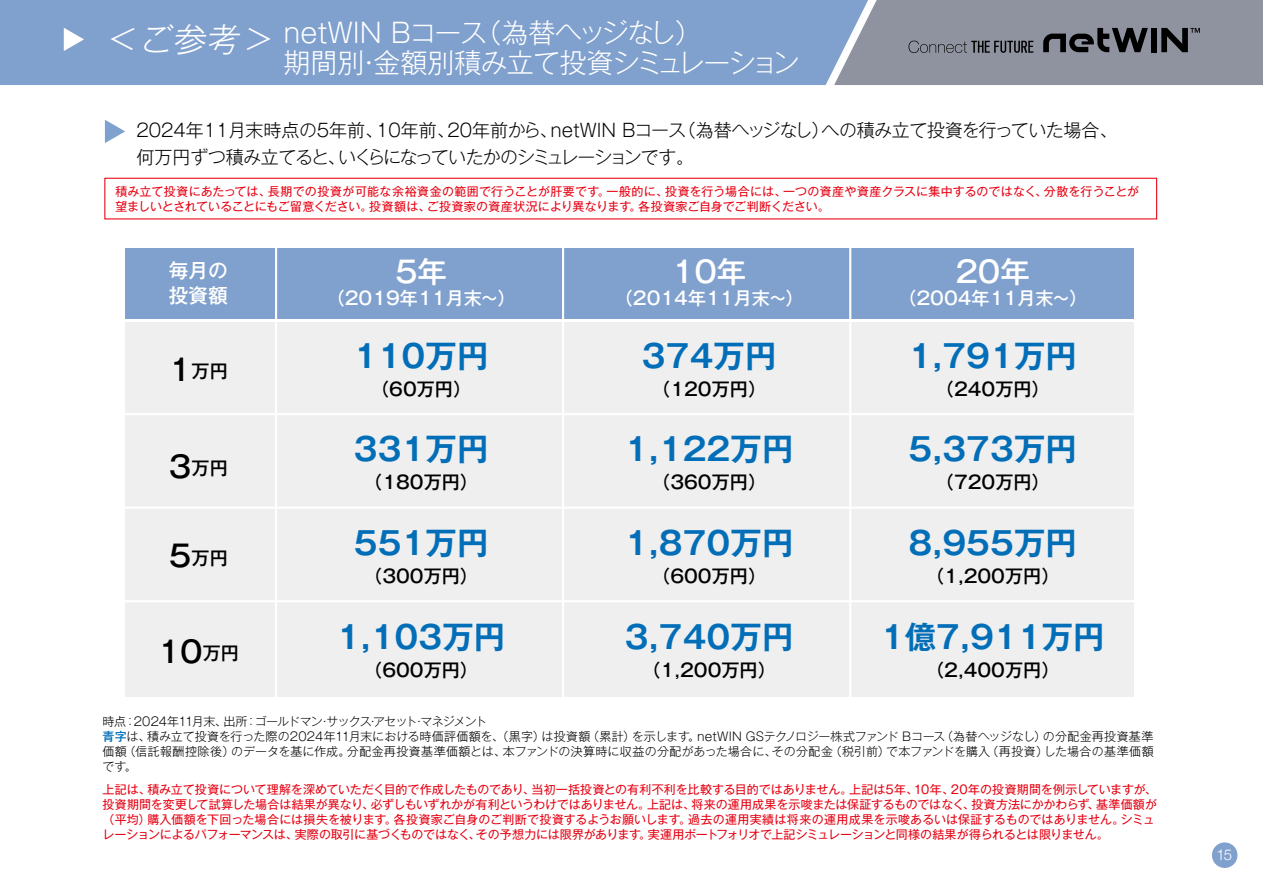
<style>
.page{position:relative;width:1263px;height:893px;background:#fff}
.page>*{position:absolute;margin:0;border:0;box-sizing:border-box;transform-origin:0 0}
.t1{font:300 33px "Gothic MB101 Pro";color:#fff}
.t2{font:700 31.5px "Gothic MB101 Pro De";color:#036eb8}
.t3{font:500 29.7px "Gothic MB101 Pro";color:#fff}
.t4{font:500 29.7px "Gothic MB101 Pro";color:#000}
.t5{font:300 27px/30px "Gothic MB101 Pro";letter-spacing:-.02em;color:#fff}
.t6{font:300 27px "Gothic MB101 Pro";letter-spacing:-.075em;color:#fff}
.t7{font:500 19.8px/24.8px "Gothic MB101 Pro";color:#fff}
.t8{font:500 18.15px "Gothic MB101 Pro";color:#000}
.t9{font:500 18.15px "Gothic MB101 Pro";color:#fff}
.t10{font:300 18px/27px "Gothic MB101 Pro";letter-spacing:-.02em;color:#000}
.t11{font:300 18px "Gothic MB101 Pro";color:#000}
.t12{font:300 18px "Gothic MB101 Pro";letter-spacing:-.075em;color:#000}
.t13{font:300 15px "Helvetica Neue";color:#fff}
.t14{font:12px "Gothic MB101 Pro";letter-spacing:-.005em;color:#e60012}
.t15{font:300 12px/15px "Gothic MB101 Pro";color:#000}
.t16{font:12px "Gothic MB101 Pro";letter-spacing:-.04em;color:#e60012}
.t17{font:12px "Gothic MB101 Pro";letter-spacing:.015em;color:#e60012}
.t18{font:300 12px "Gothic MB101 Pro";letter-spacing:-.025em;color:#000}
.t19{font:300 12px "Gothic MB101 Pro";letter-spacing:.03em;color:#000}
.t20{font:12px "Gothic MB101 Pro";letter-spacing:.025em;color:#e60012}
.t21{font:300 12px "Gothic MB101 Pro";letter-spacing:-.08em;color:#000}
.t22{font:12px "Gothic MB101 Pro";letter-spacing:-.035em;color:#e60012}
.t23{font:12px "Gothic MB101 Pro";letter-spacing:.02em;color:#e60012}
.t24{font:12px "Gothic MB101 Pro";letter-spacing:-.05em;color:#e60012}
.t25{font:300 12px "Gothic MB101 Pro";letter-spacing:-.03em;color:#000}
.t26{font:300 12px "Gothic MB101 Pro";letter-spacing:.035em;color:#000}
.t27{font:500 12px "Gothic MB101 Pro";color:#036eb8}
.s1{font-weight:300;color:#000}
</style>
<div class="page">
<div style="left:0;top:0;width:834px;height:85px;background:#80a0cd"></div>
<svg style="left:64px;top:28px;width:20px;height:23px"></svg>
<div style="left:1212px;top:842px;width:25px;height:26px;background:#80a0cd;border-radius:50%"></div>
<svg style="left:834px;top:0;width:429px;height:85px;background:#888d99"></svg>
<svg style="left:105px;top:120px;width:20px;height:23px"></svg>
<div style="left:125px;top:248px;width:1009px;height:71px;background:#80a0cd"></div>
<div style="left:125px;top:322px;width:1009px;height:375px;background:#efefef"></div>
<hr style="left:121px;top:413px;width:1015px;height:2px;background:#fff">
<hr style="left:121px;top:507px;width:1015px;height:2px;background:#fff">
<hr style="left:121px;top:600px;width:1015px;height:2px;background:#fff">
<hr style="left:275px;top:247px;width:2px;height:451px;background:#fff">
<hr style="left:562px;top:247px;width:2px;height:451px;background:#fff">
<hr style="left:849px;top:247px;width:2px;height:451px;background:#fff">
<div style="left:104px;top:178px;width:1053px;height:41px;border:1px solid #e60012"></div>
<h1 class="t1" style="left:105px;top:12px;width:174px">＜ご参考&lt;</h1>
<h3 class="t6" style="left:474px;top:10px;width:229px">（為替ヘッジなし(</h3>
<h3 class="t5" style="left:283px;top:14px;width:518px">netWIN Bコース<br>期間別金額別積み立て投資シミュレーション</h3>
<h3 class="t5" style="left:355px;top:44px;width:28px">・</h3>
<h3 class="t12" style="left:678px;top:115px;width:153px">（為替ヘッジなし）</h3>
<h3 class="t10" style="left:821px;top:114px;width:298px">への積み立て投資を行っていた場合、</h3>
<h3 class="t10" style="left:338px;top:114px;width:357px;text-indent:-202px">2024年11月末時点の5年前、<br>いくらになっていたかのシミュレーションです。</h3>
<h3 class="t10" style="left:376px;top:114px;width:80px">10年前、</h3>
<h3 class="t10" style="left:448px;top:114px;width:111px">20年前から、</h3>
<h3 class="t11" style="left:550px;top:115px;width:137px">netWIN Bコース</h3>
<h3 class="t10" style="left:137px;top:141px;width:210px">何万円ずつ積み立てると、</h3>
<p class="t17" style="left:783px;top:182px;width:265px">一つの資産や資産クラスに集中するのではなく、</p>
<p class="t14" style="left:115px;top:182px;width:157px">積み立て投資にあたっては、</p>
<p class="t20" style="left:268px;top:182px;width:343px">長期での投資が可能な余裕資金の範囲で行うことが肝要です。</p>
<p class="t14" style="left:665px;top:182px;width:123px">投資を行う場合には、</p>
<p class="t14" style="left:1044px;top:182px;width:97px">分散を行うことが</p>
<p class="t14" style="left:606px;top:182px;width:63px">一般的に、</p>
<p class="t22" style="left:115px;top:197px;width:258px">望ましいとされていることにもご留意ください。</p>
<p class="t23" style="left:427px;top:197px;width:216px">ご投資家の資産状況により異なります。</p>
<p class="t14" style="left:638px;top:197px;width:193px">各投資家ご自身でご判断ください。</p>
<p class="t14" style="left:369px;top:197px;width:63px">投資額は、</p>
<h3 class="t7" style="left:169px;top:256px;width:61px">毎月の投資額</h3>
<h3 class="t4" style="left:169px;top:345px;width:24px">1</h3>
<h3 class="t8" style="left:192px;top:356px;width:38px">万円</h3>
<h3 class="t4" style="left:169px;top:442px;width:24px">3</h3>
<h3 class="t8" style="left:192px;top:453px;width:38px">万円</h3>
<h3 class="t4" style="left:169px;top:531px;width:24px">5</h3>
<h3 class="t8" style="left:192px;top:543px;width:38px">万円</h3>
<h3 class="t4" style="left:158px;top:627px;width:47px">10</h3>
<h3 class="t8" style="left:203px;top:638px;width:38px">万円</h3>
<h3 class="t3" style="left:395px;top:247px;width:54px">5年</h3>
<h3 class="t9" style="left:327px;top:282px;width:190px">（2019年11月末~(</h3>
<h2 class="t2" style="left:354px;top:330px;width:136px">110万円</h2>
<h3 class="t8" style="left:371px;top:374px;width:102px">（60万円(</h3>
<h2 class="t2" style="left:354px;top:422px;width:136px">331万円</h2>
<h3 class="t8" style="left:364px;top:466px;width:115px">（180万円(</h3>
<h2 class="t2" style="left:354px;top:517px;width:136px">551万円</h2>
<h3 class="t8" style="left:364px;top:561px;width:115px">（300万円(</h3>
<h2 class="t2" style="left:337px;top:611px;width:170px">1,103万円</h2>
<h3 class="t8" style="left:364px;top:655px;width:115px">（600万円(</h3>
<p class="t21" style="left:255px;top:712px;width:234px">ゴールドマン･サックスアセット･マネジメント</p>
<p class="t25" style="left:124px;top:712px;width:104px">：2024年11月末、</p>
<p class="t15" style="left:223px;top:712px;width:26px">出所</p>
<p class="t15" style="left:103px;top:712px;width:25px">時点</p>
<p class="t15" style="left:245px;top:712px;width:13px">：</p>
<p class="t15" style="left:370px;top:712px;width:7px">･</p>
<h3 class="t3" style="left:672px;top:247px;width:76px">10年</h3>
<h3 class="t9" style="left:615px;top:282px;width:190px">（2014年11月末~(</h3>
<h2 class="t2" style="left:642px;top:330px;width:136px">374万円</h2>
<h3 class="t8" style="left:652px;top:374px;width:115px">（120万円(</h3>
<h2 class="t2" style="left:625px;top:422px;width:170px">1,122万円</h2>
<h3 class="t8" style="left:652px;top:466px;width:115px">（360万円(</h3>
<h2 class="t2" style="left:625px;top:517px;width:170px">1,870万円</h2>
<h3 class="t8" style="left:652px;top:561px;width:115px">（600万円(</h3>
<h2 class="t2" style="left:625px;top:611px;width:170px">3,740万円</h2>
<h3 class="t8" style="left:642px;top:655px;width:135px">（1,200万円(</h3>
<h3 class="t3" style="left:955px;top:247px;width:76px">20年</h3>
<h3 class="t9" style="left:898px;top:282px;width:190px">（2004年11月末~(</h3>
<h2 class="t2" style="left:908px;top:330px;width:170px">1,791万円</h2>
<h3 class="t8" style="left:936px;top:374px;width:115px">（240万円(</h3>
<h2 class="t2" style="left:908px;top:422px;width:170px">5,373万円</h2>
<h3 class="t8" style="left:936px;top:466px;width:115px">（720万円(</h3>
<h2 class="t2" style="left:908px;top:517px;width:170px">8,955万円</h2>
<h3 class="t8" style="left:926px;top:561px;width:135px">（1,200万円(</h3>
<h2 class="t2" style="left:881px;top:611px;width:225px">1億7,911万円</h2>
<h3 class="t8" style="left:926px;top:655px;width:135px">（2,400万円(</h3>
<p class="t15" style="left:147px;top:727px;width:399px">積み立て投資を行った際の2024年11月末における時価評価額を、（黒字）</p>
<p class="t15" style="left:587px;top:727px;width:49px">（累計）</p>
<p class="t18" style="left:941px;top:727px;width:106px">（為替ヘッジなし）</p>
<p class="t18" style="left:697px;top:727px;width:249px">netWIN GSテクノロジー株式ファンド Bコース</p>
<p class="t15" style="left:541px;top:727px;width:51px">は投資額</p>
<p class="t19" style="left:1043px;top:727px;width:112px">の分配金再投資基準</p>
<p class="t27" style="left:103px;top:727px;width:49px">青字<span class="s1">は、</span></p>
<p class="t15" style="left:632px;top:727px;width:60px">を示します</p>
<p class="t15" style="left:688px;top:727px;width:13px">。</p>
<p class="t15" style="left:503px;top:742px;width:275px">本ファンドの決算時に収益の分配があった場合に、</p>
<p class="t26" style="left:124px;top:742px;width:112px">（信託報酬控除後）</p>
<p class="t15" style="left:830px;top:742px;width:61px">（税引前）</p>
<p class="t15" style="left:986px;top:742px;width:63px">（再投資）</p>
<p class="t19" style="left:347px;top:742px;width:160px">分配金再投資基準価額とは、</p>
<p class="t15" style="left:231px;top:742px;width:121px">のデータを基に作成。</p>
<p class="t19" style="left:1044px;top:742px;width:111px">した場合の基準価額</p>
<p class="t15" style="left:772px;top:742px;width:63px">その分配金</p>
<p class="t15" style="left:125px;top:742px;width:13px;text-indent:-22px">価額。</p>
<p class="t15" style="left:886px;top:742px;width:105px">で本ファンドを購入</p>
<p class="t15" style="left:103px;top:757px;width:26px">です</p>
<p class="t14" style="left:147px;top:779px;width:389px">積み立て投資について理解を深めていただく目的で作成したものであり、</p>
<p class="t14" style="left:531px;top:779px;width:322px">当初一括投資との有利不利を比較する目的ではありません。</p>
<p class="t14" style="left:951px;top:779px;width:208px">20年の投資期間を例示していますが、</p>
<p class="t14" style="left:849px;top:779px;width:71px">上記は5年、</p>
<p class="t14" style="left:914px;top:779px;width:42px">10年、</p>
<p class="t14" style="left:103px;top:779px;width:50px">上記は、</p>
<p class="t16" style="left:371px;top:794px;width:281px">必ずしもいずれかが有利というわけではありません。</p>
<p class="t14" style="left:971px;top:794px;width:119px">投資方法にかかわらず</p>
<p class="t14" style="left:103px;top:794px;width:273px">投資期間を変更して試算した場合は結果が異なり、</p>
<p class="t14" style="left:691px;top:794px;width:285px">将来の運用成果を示唆または保証するものではなく、</p>
<p class="t14" style="left:1096px;top:794px;width:62px">基準価額が</p>
<p class="t14" style="left:647px;top:794px;width:50px">上記は、</p>
<p class="t14" style="left:1087px;top:794px;width:13px">、</p>
<p class="t14" style="left:103px;top:809px;width:49px">（平均）</p>
<p class="t14" style="left:393px;top:809px;width:299px">各投資家ご自身のご判断で投資するようお願いします。</p>
<p class="t17" style="left:688px;top:809px;width:438px">過去の運用実績は将来の運用成果を示唆あるいは保証するものではありません。</p>
<p class="t14" style="left:147px;top:809px;width:251px">購入価額を下回った場合には損失を被ります。</p>
<p class="t14" style="left:1121px;top:809px;width:36px">シミュ</p>
<p class="t14" style="left:295px;top:824px;width:187px">実際の取引に基づくものではなく、</p>
<p class="t16" style="left:648px;top:824px;width:462px">実運用ポートフォリオで上記シミュレーションと同様の結果が得られるとは限りません。</p>
<p class="t14" style="left:476px;top:824px;width:167px">その予想力には限界があります</p>
<p class="t24" style="left:103px;top:824px;width:197px">レーションによるパフォーマンスは、</p>
<p class="t14" style="left:639px;top:824px;width:13px">。</p>
<p class="t13" style="left:1216px;top:843px;width:17px">15</p>
</div>
